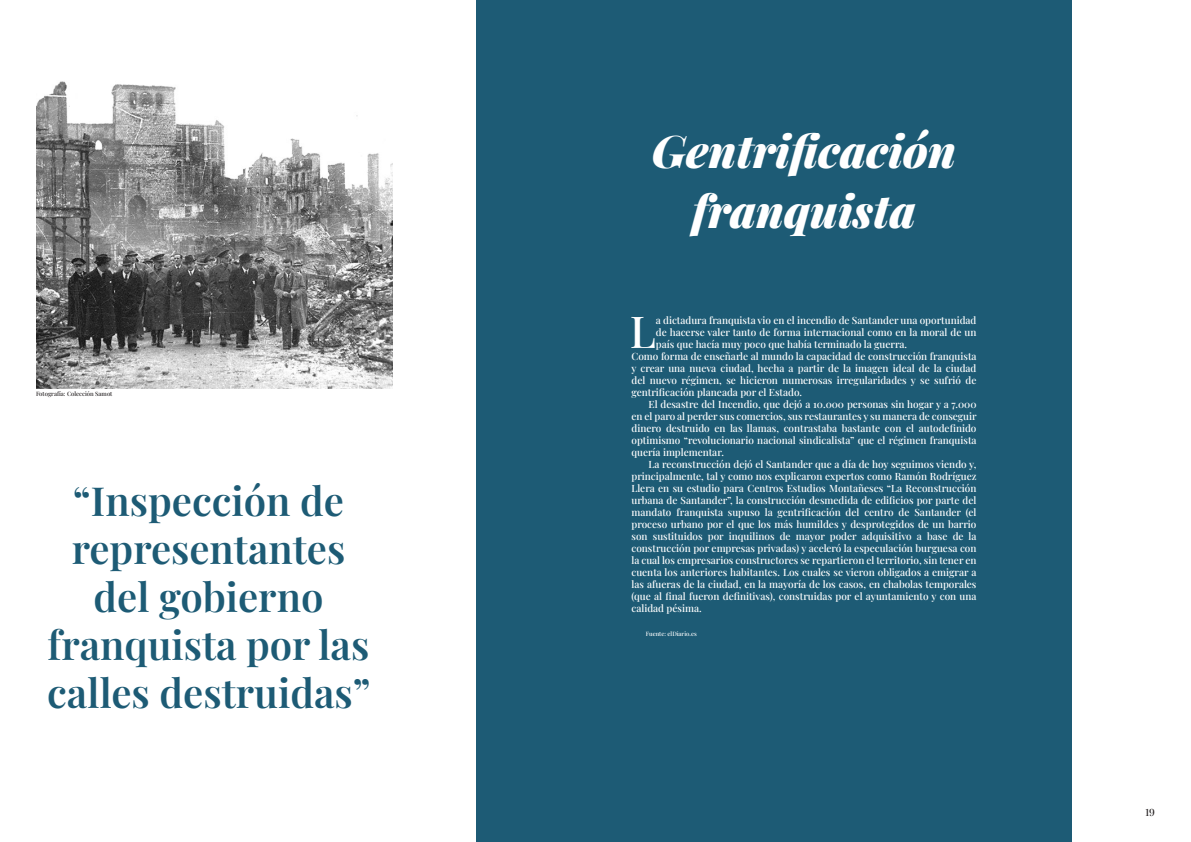
<style>
.page{position:relative;width:1191px;height:842px;background:#fff}
.page>*{position:absolute;margin:0;border:0;box-sizing:border-box;transform-origin:0 0}
.t1{font:italic 900 45px/60px "Playfair Display";color:#fff;text-align:center}
.t2{font:500 43.9px "Playfair Display";color:#fff}
.t3{font:600 40px/48px "Playfair Display";color:#1d5b75;text-align:center}
.t4{font:500 10px "Playfair Display";color:#fff}
.t5{font:500 10px "Playfair Display";color:#231f20}
.t6{font:500 6px "Playfair Display";color:#231f20}
.t7{font:500 6px "Playfair Display";color:#fff}
</style>
<div class="page">
<div style="left:476px;top:0;width:595px;height:842px;background:#1d5b75"></div>
<img style="left:36px;top:81px;width:357px;height:307px">
<p class="t6" style="left:36px;top:389px;width:78px">Fotografía: Colección Samot</p>
<h3 class="t3" style="left:47px;top:474px;width:325px">“Inspección de representantes del gobierno franquista por las calles destruidas”</h3>
<h1 class="t1" style="left:652px;top:117px;width:306px">Gentrificación franquista</h1>
<h2 class="t2" style="left:630px;top:297px;width:28px">L</h2>
<p class="t4" style="left:656px;top:312px;width:322px">a dictadura franquista vio en el incendio de Santander una oportunidad</p>
<p class="t4" style="left:656px;top:324px;width:322px">de hacerse valer tanto de forma internacional como en la moral de un</p>
<p class="t4" style="left:656px;top:336px;width:253px">país que hacía muy poco que había terminado la guerra.</p>
<p class="t4" style="left:631px;top:348px;width:346px">Como forma de enseñarle al mundo la capacidad de construcción franquista</p>
<p class="t4" style="left:631px;top:360px;width:346px">y crear una nueva ciudad, hecha a partir de la imagen ideal de la ciudad</p>
<p class="t4" style="left:631px;top:372px;width:346px">del nuevo régimen, se hicieron numerosas irregularidades y se sufrió de</p>
<p class="t4" style="left:631px;top:384px;width:172px">gentrificación planeada por el Estado.</p>
<p class="t4" style="left:648px;top:396px;width:329px">El desastre del Incendio, que dejó a 10.000 personas sin hogar y a 7.000</p>
<p class="t4" style="left:631px;top:408px;width:347px">en el paro al perder sus comercios, sus restaurantes y su manera de conseguir</p>
<p class="t4" style="left:631px;top:420px;width:346px">dinero destruido en las llamas, contrastaba bastante con el autodefinido</p>
<p class="t4" style="left:631px;top:432px;width:346px">optimismo “revolucionario nacional sindicalista” que el régimen franquista</p>
<p class="t4" style="left:631px;top:444px;width:94px">quería implementar.</p>
<p class="t4" style="left:648px;top:456px;width:329px">La reconstrucción dejó el Santander que a día de hoy seguimos viendo y,</p>
<p class="t4" style="left:631px;top:468px;width:346px">principalmente, tal y como nos explicaron expertos como Ramón Rodríguez</p>
<p class="t4" style="left:631px;top:480px;width:346px">Llera en su estudio para Centros Estudios Montañeses “La Reconstrucción</p>
<p class="t4" style="left:631px;top:492px;width:346px">urbana de Santander”, la construcción desmedida de edificios por parte del</p>
<p class="t4" style="left:631px;top:504px;width:346px">mandato franquista supuso la gentrificación del centro de Santander (el</p>
<p class="t4" style="left:631px;top:516px;width:346px">proceso urbano por el que los más humildes y desprotegidos de un barrio</p>
<p class="t4" style="left:631px;top:528px;width:346px">son sustituidos por inquilinos de mayor poder adquisitivo a base de la</p>
<p class="t4" style="left:631px;top:540px;width:346px">construcción por empresas privadas) y aceleró la especulación burguesa con</p>
<p class="t4" style="left:631px;top:552px;width:346px">la cual los empresarios constructores se repartieron el territorio, sin tener en</p>
<p class="t4" style="left:631px;top:564px;width:346px">cuenta los anteriores habitantes. Los cuales se vieron obligados a emigrar a</p>
<p class="t4" style="left:631px;top:576px;width:346px">las afueras de la ciudad, en la mayoría de los casos, en chabolas temporales</p>
<p class="t4" style="left:631px;top:588px;width:346px">(que al final fueron definitivas), construidas por el ayuntamiento y con una</p>
<p class="t4" style="left:631px;top:600px;width:72px">calidad pésima.</p>
<p class="t7" style="left:645px;top:629px;width:53px">Fuente: elDiario.es</p>
<p class="t5" style="left:1145px;top:804px;width:11px">19</p>
</div>
